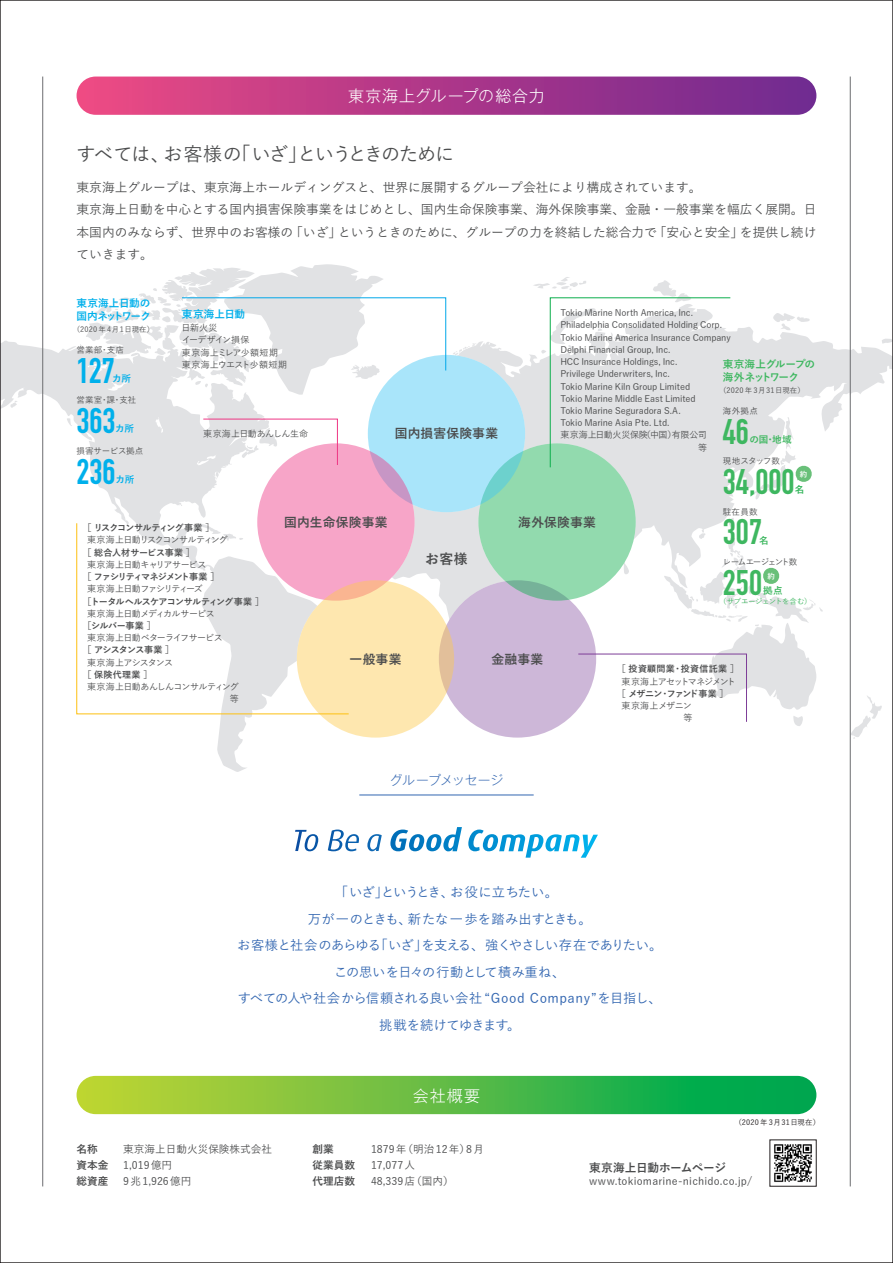
<style>
.page{position:relative;width:893px;height:1263px;background:#fff}
.page>*{position:absolute;margin:0;border:0;box-sizing:border-box;transform-origin:0 0}
.t1{font:35.1px "DIN Engschrift Alternate";color:#3eb760}
.t2{font:35.1px "DIN Engschrift Alternate";color:#00b0eb}
.t3{font:500 19.2px "Yu Go";letter-spacing:-.065em;color:#4b4c4d}
.t4{font:300 15.9px "Gothic MB101 Pro";letter-spacing:.055em;color:#fff}
.t5{font:700 13.8px "Yu Go";color:#4b4c4d}
.t6{font:500 13.35px/26.5px "Yu Go";letter-spacing:-.025em;color:#3165b0;text-align:center}
.t7{font:500 12.75px/22.4px "Yu Go";color:#4b4c4d}
.t8{font:700 12.75px "Yu Go";letter-spacing:.015em;color:#4b4c4d}
.t9{font:300 12.75px "Gothic MB101 Pro";letter-spacing:-.01em;color:#3165b0}
.t10{font:700 11.7px "Yu Go";letter-spacing:-.03em;color:#4b4c4d}
.t11{font:500 10.65px "Yu Go";color:#4b4c4d}
.t12{font:500 10.65px "Yu Go";letter-spacing:.02em;color:#4b4c4d}
.t13{font:700 10.65px/12.8px "Yu Go";letter-spacing:-.04em;color:#00b0eb}
.t14{font:700 10.65px "Yu Go";color:#4b4c4d}
.t15{font:700 10.65px/12.8px "Yu Go";letter-spacing:-.065em;color:#3eb760}
.t16{font:500 10.65px "Yu Go";letter-spacing:.065em;color:#4b4c4d}
.t17{font:700 9.6px "Yu Go";color:#3eb760}
.t18{font:700 9.6px "Yu Go";color:#00b0eb}
.t19{font:700 9.6px "Yu Go";color:#30b458}
.t20{font:500 9px/12.1px "Yu Go";letter-spacing:-.02em;color:#4b4c4d}
.t21{font:700 9px "Yu Go";letter-spacing:-.06em;color:#4b4c4d}
.t22{font:500 9px "Yu Go";letter-spacing:-.055em;color:#4b4c4d}
.t23{font:500 9px "Yu Go";letter-spacing:-.075em;color:#4b4c4d}
.t24{font:500 9px "Yu Go";letter-spacing:-.105em;color:#4b4c4d}
.t25{font:700 9px "Yu Go";letter-spacing:-.135em;color:#4b4c4d}
.t26{font:500 9px "Yu Go";letter-spacing:-.07em;color:#4b4c4d}
.t27{font:700 9px "Yu Go";letter-spacing:-.095em;color:#4b4c4d}
.t28{font:500 9px "Yu Go";letter-spacing:-.1em;color:#4b4c4d}
.t29{font:500 9px "Yu Go";letter-spacing:-.115em;color:#4b4c4d}
.t30{font:700 9px "Yu Go";letter-spacing:.03em;color:#4b4c4d}
.t31{font:700 9px "Yu Go";letter-spacing:-.09em;color:#4b4c4d}
.t32{font:700 9px "Yu Go";letter-spacing:-.025em;color:#4b4c4d}
.t33{font:700 9px "Yu Go";letter-spacing:-.08em;color:#4b4c4d}
.t34{font:500 9px "Yu Go";letter-spacing:-.09em;color:#4b4c4d}
.t35{font:500 8.55px "Yu Go";letter-spacing:-.005em;color:#4b4c4d}
.t36{font:500 8.55px "Yu Go";letter-spacing:-.155em;color:#4b4c4d}
.t37{font:500 8.55px "Yu Go";letter-spacing:-.045em;color:#4b4c4d}
.t38{font:500 7.5px "Yu Go";letter-spacing:.025em;color:#4b4c4d}
.t39{font:500 7.5px "Yu Go";letter-spacing:.025em;color:#231f20}
.t40{font:500 7.5px "Yu Go";letter-spacing:-.05em;color:#3eb760}
.t41{font:700 7.5px "Yu Go";color:#fff}
</style>
<div class="page">
<svg style="left:2px;top:264px;width:889px;height:508px"></svg>
<hr style="left:42px;top:77px;width:1px;height:1109px;background:#6c6d70">
<hr style="left:850px;top:77px;width:1px;height:1109px;background:#6c6d70">
<div style="left:77px;top:77px;width:739px;height:38px;background:linear-gradient(to right,#ed4983,#6e2890);border-radius:19px"></div>
<svg style="left:295px;top:830px;width:23px;height:21px"></svg>
<svg style="left:328px;top:829px;width:31px;height:22px"></svg>
<svg style="left:367px;top:834px;width:15px;height:17px"></svg>
<svg style="left:468px;top:829px;width:130px;height:29px"></svg>
<svg style="left:390px;top:827px;width:72px;height:25px"></svg>
<hr style="left:359px;top:795px;width:175px;height:1px;background:#3165b0">
<svg style="left:77px;top:1076px;width:739px;height:38px;background:#59bc43"></svg>
<div style="left:439px;top:580px;width:157px;height:158px;background:#cdb7d8;border-radius:50%"></div>
<div style="left:478px;top:443px;width:158px;height:158px;background:#92daae;border-radius:50%"></div>
<div style="left:368px;top:355px;width:157px;height:157px;background:#a9e5fa;border-radius:50%"></div>
<svg style="left:257px;top:443px;width:158px;height:158px;background:#f3a4c8"></svg>
<svg style="left:297px;top:580px;width:157px;height:158px;background:#fce3ad"></svg>
<svg style="left:795px;top:465px;width:17px;height:18px"></svg>
<svg style="left:762px;top:567px;width:18px;height:18px"></svg>
<svg style="left:76px;top:523px;width:273px;height:191px"></svg>
<svg style="left:578px;top:654px;width:169px;height:68px"></svg>
<svg style="left:203px;top:419px;width:135px;height:46px"></svg>
<svg style="left:182px;top:297px;width:264px;height:74px"></svg>
<svg style="left:550px;top:297px;width:181px;height:171px"></svg>
<img style="left:774px;top:1144px;width:38px;height:38px">
<h3 class="t4" style="left:348px;top:83px;width:198px">東京海上グループの総合力</h3>
<h2 class="t3" style="left:77px;top:137px;width:379px">すべては、お客様の「いざ」というときのために</h2>
<h3 class="t7" style="left:77px;top:174px;width:741px">東京海上グループは、東京海上ホールディングスと、世界に展開するグループ会社により構成されています。<br>東京海上日動を中心とする国内損害保険事業をはじめとし、国内生命保険事業、海外保険事業、金融・一般事業を幅広く展開。日本国内のみならず、世界中のお客様の「いざ」というときのために、グループの力を終結した総合力で「安心と安全」を提供し続けていきます。</h3>
<p class="t13" style="left:77px;top:297px;width:76px">東京海上日動の国内ネットワーク</p>
<p class="t38" style="left:73px;top:322px;width:83px">（2020 年 4月1日現在）</p>
<p class="t35" style="left:77px;top:342px;width:49px">営業部・支店</p>
<h1 class="t2" style="left:77px;top:350px;width:40px">127</h1>
<p class="t18" style="left:112px;top:373px;width:20px">カ所</p>
<p class="t35" style="left:77px;top:392px;width:61px">営業室・課・支社</p>
<h1 class="t2" style="left:77px;top:400px;width:41px">363</h1>
<p class="t18" style="left:115px;top:423px;width:20px">カ所</p>
<p class="t35" style="left:77px;top:443px;width:68px">損害サービス拠点</p>
<h1 class="t2" style="left:77px;top:451px;width:41px">236</h1>
<p class="t18" style="left:115px;top:474px;width:20px">カ所</p>
<p class="t13" style="left:182px;top:307px;width:65px">東京海上日動</p>
<p class="t20" style="left:560px;top:306px;width:172px">Tokio Marine North America, Inc.<br>Philadelphia Consolidated Holding Corp.<br>Tokio Marine America Insurance Company<br>Delphi Financial Group, Inc.<br>HCC Insurance Holdings, Inc.<br>Privilege Underwriters, Inc.<br>Tokio Marine Kiln Group Limited<br>Tokio Marine Middle East Limited<br>Tokio Marine Seguradora S.A.<br>Tokio Marine Asia Pte. Ltd.<br>東京海上日動火災保険（中国）有限公司</p>
<p class="t20" style="left:182px;top:321px;width:107px">日新火災<br>イーデザイン損保<br>東京海上ミレア少額短期東京海上ウエスト少額短期</p>
<p class="t15" style="left:723px;top:358px;width:94px">東京海上グループの海外ネットワーク</p>
<p class="t38" style="left:719px;top:383px;width:87px">（2020 年 3月31日現在）</p>
<p class="t35" style="left:723px;top:403px;width:36px">海外拠点</p>
<h1 class="t1" style="left:723px;top:411px;width:28px">46</h1>
<h3 class="t8" style="left:395px;top:426px;width:105px">国内損害保険事業</h3>
<p class="t20" style="left:203px;top:427px;width:106px">東京海上日動あんしん生命</p>
<p class="t17" style="left:749px;top:434px;width:44px">の国・地域</p>
<h1 class="t1" style="left:723px;top:461px;width:73px">34,000</h1>
<p class="t37" style="left:723px;top:453px;width:59px">現地スタッフ数</p>
<p class="t41" style="left:800px;top:470px;width:9px">約</p>
<p class="t19" style="left:795px;top:484px;width:11px">名</p>
<p class="t27" style="left:82px;top:523px;width:134px">［ リスクコンサルティング事業 ］</p>
<p class="t24" style="left:87px;top:532px;width:142px">東京海上日動リスクコンサルティング</p>
<p class="t32" style="left:82px;top:547px;width:114px">［ 総合人材サービス事業 ］</p>
<p class="t22" style="left:87px;top:556px;width:121px">東京海上日動キャリアサービス</p>
<p class="t25" style="left:82px;top:572px;width:139px">［ ファシリティマネジメント事業 ］</p>
<p class="t28" style="left:87px;top:581px;width:117px">東京海上日動ファシリティーズ</p>
<p class="t21" style="left:82px;top:596px;width:183px">［トータルヘルスケアコンサルティング事業 ］</p>
<p class="t22" style="left:87px;top:605px;width:129px">東京海上日動メディカルサービス</p>
<p class="t21" style="left:82px;top:621px;width:75px">［シルバー事業 ］</p>
<p class="t26" style="left:87px;top:630px;width:137px">東京海上日動ベターライフサービス</p>
<p class="t33" style="left:82px;top:645px;width:93px">［ アシスタンス事業 ］</p>
<p class="t34" style="left:87px;top:654px;width:88px">東京海上アシスタンス</p>
<p class="t21" style="left:82px;top:669px;width:72px">［ 保険代理業 ］</p>
<p class="t23" style="left:87px;top:678px;width:153px">東京海上日動あんしんコンサルティング</p>
<h3 class="t8" style="left:284px;top:515px;width:105px">国内生命保険事業</h3>
<h3 class="t5" style="left:425px;top:551px;width:44px">お客様</h3>
<h3 class="t8" style="left:518px;top:515px;width:79px">海外保険事業</h3>
<h3 class="t8" style="left:349px;top:652px;width:53px">一般事業</h3>
<h3 class="t8" style="left:492px;top:652px;width:53px">金融事業</h3>
<h3 class="t9" style="left:390px;top:770px;width:115px">グループメッセージ</h3>
<p class="t35" style="left:723px;top:504px;width:36px">駐在員数</p>
<h1 class="t1" style="left:723px;top:511px;width:41px">307</h1>
<p class="t17" style="left:759px;top:535px;width:11px">名</p>
<p class="t36" style="left:723px;top:554px;width:76px">レームエージェント数</p>
<p class="t40" style="left:719px;top:594px;width:94px">（サブエージェントを含む）</p>
<h1 class="t1" style="left:723px;top:562px;width:41px">250</h1>
<p class="t41" style="left:767px;top:572px;width:9px">約</p>
<p class="t17" style="left:763px;top:585px;width:21px">拠点</p>
<p class="t30" style="left:617px;top:664px;width:124px">［ 投資顧問業・投資信託業 ］</p>
<p class="t29" style="left:621px;top:673px;width:116px">東京海上アセットマネジメント</p>
<p class="t31" style="left:617px;top:688px;width:113px">［ メザニン・ファンド事業 ］</p>
<p class="t20" style="left:621px;top:698px;width:72px">東京海上メザニン</p>
<h3 class="t6" style="left:237px;top:877px;width:427px">「いざ」というとき、お役に立ちたい。<br>万が一のときも、新たな一歩を踏み出すときも。<br>お客様と社会のあらゆる「いざ」を支える、強くやさしい存在でありたい。この思いを日々の行動として積み重ね、<br>すべての人や社会から信頼される良い会社 “Good Company”を目指し、挑戦を続けてゆきます。</h3>
<p class="t14" style="left:77px;top:1143px;width:23px">名称</p>
<p class="t11" style="left:123px;top:1139px;width:150px">東京海上日動火災保険株式会社</p>
<p class="t14" style="left:77px;top:1159px;width:33px">資本金</p>
<p class="t11" style="left:123px;top:1155px;width:50px">1,019億円</p>
<p class="t14" style="left:77px;top:1175px;width:33px">総資産</p>
<p class="t16" style="left:123px;top:1171px;width:70px">9兆1,926億円</p>
<h3 class="t4" style="left:413px;top:1083px;width:69px">会社概要</h3>
<p class="t14" style="left:313px;top:1143px;width:23px">創業</p>
<p class="t11" style="left:371px;top:1139px;width:115px">1879年（明治12年）8月</p>
<p class="t14" style="left:313px;top:1159px;width:44px">従業員数</p>
<p class="t11" style="left:371px;top:1155px;width:46px">17,077人</p>
<p class="t14" style="left:313px;top:1175px;width:44px">代理店数</p>
<p class="t11" style="left:371px;top:1171px;width:84px">48,339店（国内）</p>
<p class="t39" style="left:734px;top:1115px;width:87px">（2020 年 3月31日現在）</p>
<p class="t10" style="left:589px;top:1161px;width:138px">東京海上日動ホームページ</p>
<p class="t12" style="left:589px;top:1171px;width:165px">www.tokiomarine-nichido.co.jp/</p>
</div>
